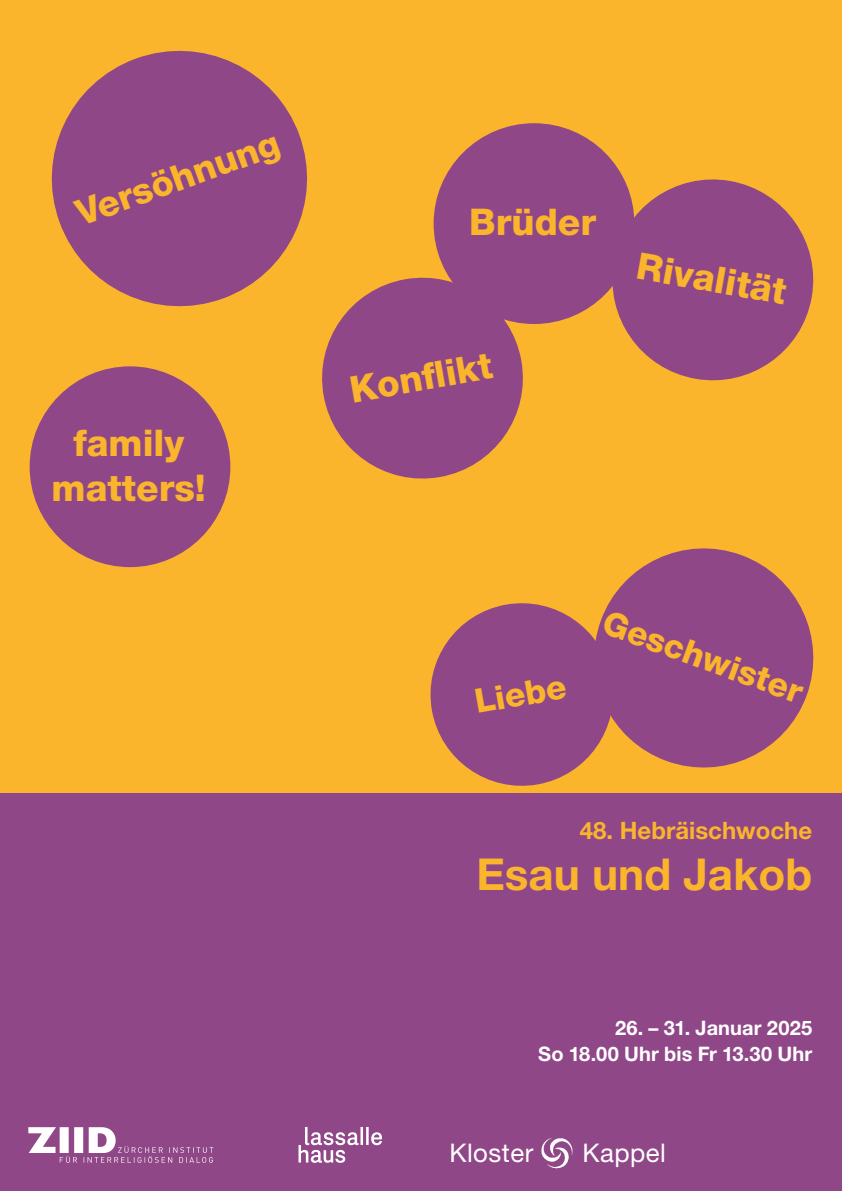
<style>
.page{position:relative;width:842px;height:1191px;background:#fff}
.page>*{position:absolute;margin:0;border:0;box-sizing:border-box;transform-origin:0 0}
.t1{font:700 44px "Helvetica Neue LT Pro";color:#fab52d}
.t2{font:800 36.8px/45.3px "Helvetica Neue LT Std";color:#fab52d;text-align:center}
.t3{font:800 36px "Helvetica Neue LT Std";color:#fab52d}
.t4{font:800 33.5px "Helvetica Neue LT Std";color:#fab52d}
.t5{font:25.7px "Helvetica Neue LT Pro";letter-spacing:.02em;color:#fff}
.t6{font:700 24px "Helvetica Neue LT Pro";color:#fab52d}
.t7{font:700 20px/26px "Helvetica Neue LT Pro";letter-spacing:.005em;color:#fff;text-align:right}
</style>
<div class="page">
<div style="left:0;top:0;width:842px;height:794px;background:#fab52d"></div>
<div style="left:0;top:794px;width:842px;height:397px;background:#904787"></div>
<img style="left:541px;top:1138px;width:32px;height:31px">
<svg style="left:51px;top:50px;width:256px;height:257px;fill:#904787"></svg>
<div style="left:30px;top:366px;width:200px;height:201px;background:#904787;border-radius:50%"></div>
<svg style="left:322px;top:270px;width:202px;height:209px;fill:#904787"></svg>
<div style="left:434px;top:123px;width:200px;height:201px;background:#904787;border-radius:50%"></div>
<svg style="left:604px;top:171px;width:210px;height:210px;fill:#904787"></svg>
<svg style="left:613px;top:548px;width:201px;height:220px;fill:#904787"></svg>
<svg style="left:430px;top:596px;width:190px;height:190px"></svg>
<div style="left:74px;top:1127px;width:9px;height:26px;background:#fff"></div>
<svg style="left:28px;top:1127px;width:49px;height:35px"></svg>
<svg style="left:84px;top:1127px;width:129px;height:35px"></svg>
<svg style="left:298px;top:1127px;width:84px;height:35px"></svg>
<h3 class="t3" style="left:70px;top:194px;width:215px;rotate:-20deg">Versöhnung</h3>
<h2 class="t2" style="left:52px;top:420px;width:156px">family matters!</h2>
<h2 class="t2" style="left:469px;top:200px;width:128px">Brüder</h2>
<h2 class="t2" style="left:346px;top:367px;width:145px;rotate:-10deg">Konfl ikt</h2>
<h2 class="t2" style="left:641px;top:243px;width:153px;rotate:10deg">Rivalität</h2>
<h3 class="t4" style="left:471px;top:682px;width:94px;rotate:-10deg">Liebe</h3>
<h3 class="t4" style="left:611px;top:602px;width:212px;rotate:20deg">Geschwister</h3>
<p class="t6" style="left:580px;top:816px;width:234px">48. Hebräischwoche</p>
<h1 class="t1" style="left:476px;top:846px;width:337px">Esau und Jakob</h1>
<p class="t7" style="left:538px;top:1014px;width:275px">26. – 31. Januar 2025<br>So 18.00 Uhr bis Fr 13.30 Uhr</p>
<p class="t5" style="left:449px;top:1137px;width:85px">Kloster</p>
<p class="t5" style="left:583px;top:1137px;width:85px">Kappel</p>
</div>
